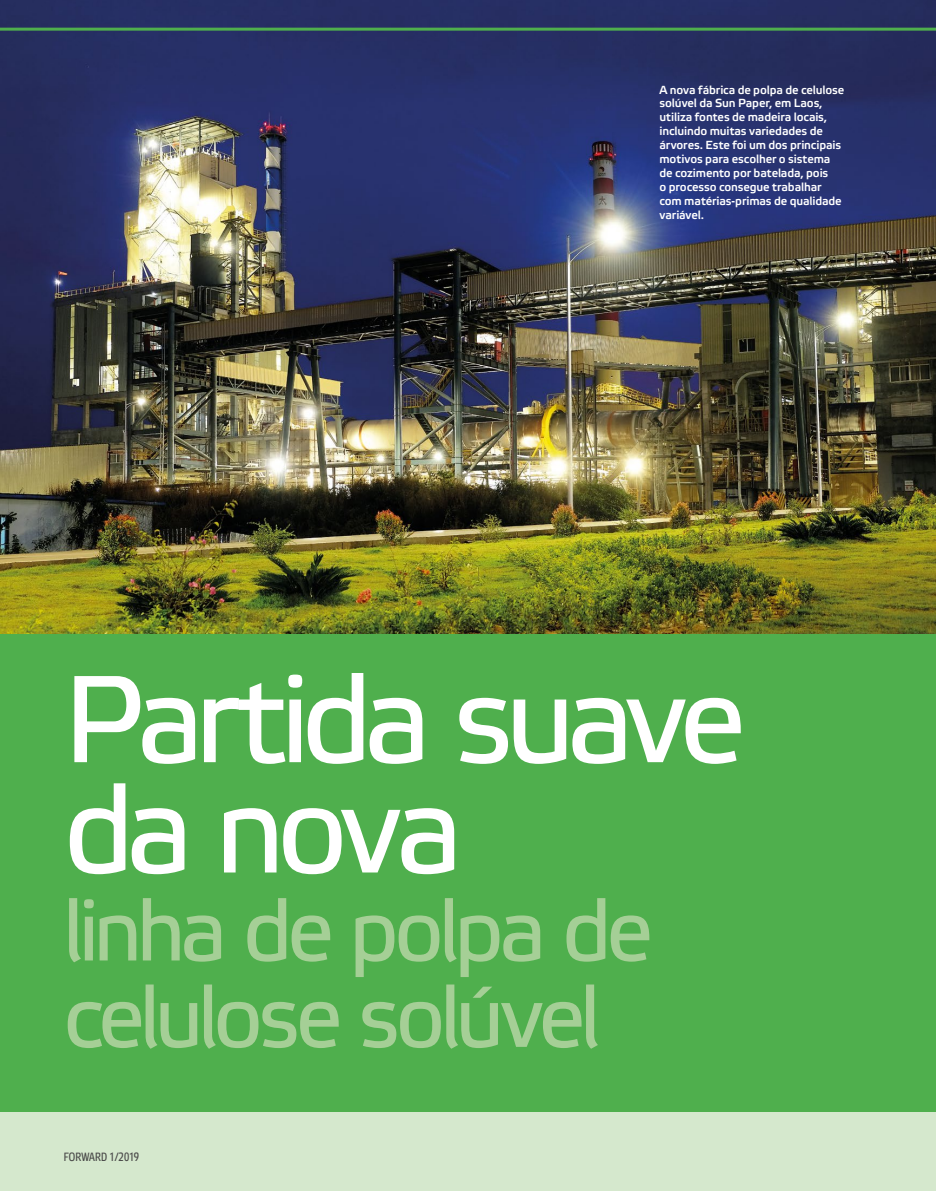
<style>
.page{position:relative;width:936px;height:1191px;background:#fff}
.page>*{position:absolute;margin:0;border:0;box-sizing:border-box;transform-origin:0 0}
.t1{font:123.45px/110.2px "Etelka Text";letter-spacing:-.075em;color:#fff}
.t2{font:86.4px/86.4px "Etelka Text";letter-spacing:-.065em;color:#a5cf96}
.t3{font:12px "Etelka Narrow Text";letter-spacing:.01em;color:#4a4a49}
.t4{font:500 11.7px/14px "Etelka";letter-spacing:-.01em;color:#fff}
</style>
<div class="page">
<div style="left:0;top:0;width:935px;height:1191px;background:#d5e8cd"></div>
<img style="left:0;top:0;width:935px;height:634px">
<div style="left:0;top:634px;width:935px;height:477px;background:#4faf4d"></div>
<hr style="left:0;top:28px;width:935px;height:3px;background:#4faf4d">
<p class="t4" style="left:659px;top:83px;width:186px">A nova fábrica de polpa de celulose solúvel da Sun Paper, em Laos, utiliza fontes de madeira locais, incluindo muitas variedades de árvores. Este foi um dos principais motivos para escolher o sistema de cozimento por batelada, pois<br>o processo consegue trabalhar com matérias-primas de qualidade variável.</p>
<h1 class="t1" style="left:63px;top:667px;width:685px">Partida suave da nova</h1>
<h2 class="t2" style="left:63px;top:889px;width:592px">linha de polpa de celulose solúvel</h2>
<p class="t3" style="left:64px;top:1150px;width:77px">FORWARD 1/2019</p>
</div>
